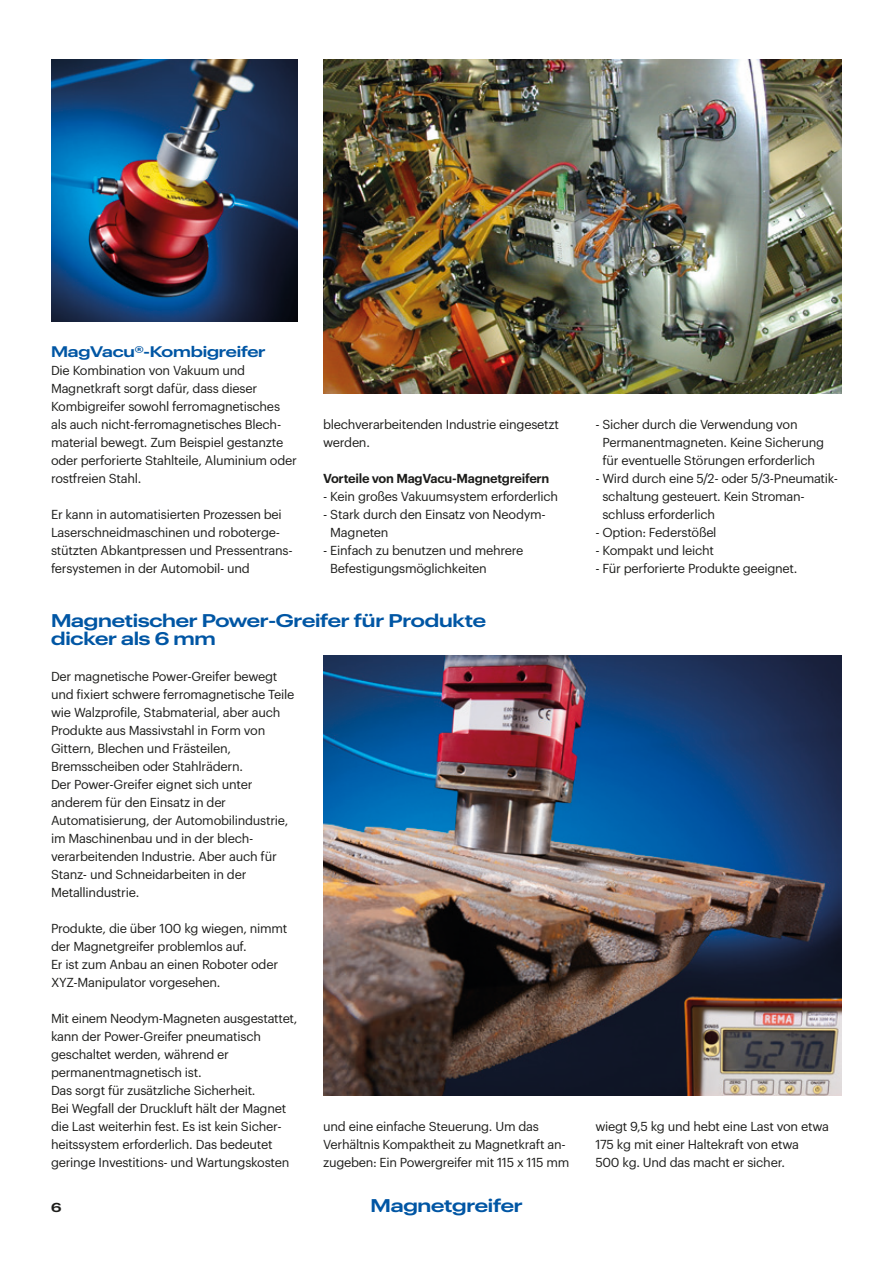
<style>
.page{position:relative;width:893px;height:1263px;background:#fff}
.page>*{position:absolute;margin:0;border:0;box-sizing:border-box;transform-origin:0 0}
.t1{font:600 18px/18px "Graphik Wide";letter-spacing:-.01em;color:#0056a4}
.t2{font:600 15px "Graphik Wide";letter-spacing:-.01em;color:#0056a4}
.t3{font:12.75px/18px "Graphik LC";letter-spacing:-.02em;color:#1d1d1b}
.t4{font:600 12.75px "Graphik LC";letter-spacing:-.02em;color:#1d1d1b}
.t5{font:600 12.75px "Graphik Wide";color:#1d1d1b}
</style>
<div class="page">
<img style="left:323px;top:655px;width:519px;height:440px">
<img style="left:51px;top:59px;width:247px;height:262px">
<img style="left:323px;top:59px;width:519px;height:334px">
<p class="t2" style="left:51px;top:340px;width:216px">MagVacu®-Kombigreifer</p>
<p class="t3" style="left:51px;top:360px;width:247px">Die Kombination von Vakuum und Magnetkraft sorgt dafür, dass dieser Kombigreifer sowohl ferromagnetisches als auch nicht-ferromagnetisches Blech&shy;material bewegt. Zum Beispiel gestanzte oder perforierte Stahlteile, Aluminium oder rostfreien Stahl.</p>
<p class="t3" style="left:51px;top:504px;width:243px">Er kann in automatisierten Prozessen bei Laserschneidmaschinen und roboterge&shy;stützten Abkantpressen und Pressentrans&shy;fersystemen in der Automobil- und</p>
<p class="t3" style="left:323px;top:414px;width:237px">blechverarbeitenden Industrie eingesetzt werden.</p>
<p class="t4" style="left:323px;top:469px;width:228px">Vorteile von MagVacu-Magnetgreifern</p>
<p class="t3" style="left:323px;top:486px;width:237px">- Kein großes Vakuumsystem erforderlich</p>
<p class="t3" style="left:330px;top:504px;width:217px;text-indent:-7px">- Stark durch den Einsatz von Neodym-<br>Magneten</p>
<p class="t3" style="left:330px;top:540px;width:195px;text-indent:-7px">- Einfach zu benutzen und mehrere<br>Befestigungsmöglichkeiten</p>
<p class="t3" style="left:602px;top:414px;width:223px;text-indent:-7px">- Sicher durch die Verwendung von<br>Permanentmagneten. Keine Sicherung für eventuelle Störungen erforderlich</p>
<p class="t3" style="left:602px;top:468px;width:237px;text-indent:-7px">- Wird durch eine 5/2- oder 5/3-Pneumatik&shy;schaltung gesteuert. Kein Stroman&shy;schluss erforderlich</p>
<p class="t3" style="left:595px;top:522px;width:123px">- Option: Federstößel</p>
<p class="t3" style="left:595px;top:540px;width:120px">- Kompakt und leicht</p>
<p class="t3" style="left:595px;top:558px;width:204px">- Für perforierte Produkte geeignet.</p>
<p class="t1" style="left:51px;top:610px;width:436px">Magnetischer Power-Greifer für Produkte dicker als 6 mm</p>
<p class="t3" style="left:51px;top:666px;width:245px">Der magnetische Power-Greifer bewegt und fixiert schwere ferromagnetische Teile wie Walzprofile, Stabmaterial, aber auch Produkte aus Massivstahl in Form von Gittern, Blechen und Frästeilen, Bremsscheiben oder Stahlrädern.<br>Der Power-Greifer eignet sich unter anderem für den Einsatz in der Automatisierung, der Automobilindustrie, im Maschinenbau und in der blech&shy;verarbeitenden Industrie. Aber auch für Stanz- und Schneidarbeiten in der Metallindustrie.</p>
<p class="t3" style="left:51px;top:918px;width:238px">Produkte, die über 100 kg wiegen, nimmt der Magnetgreifer problemlos auf.<br>Er ist zum Anbau an einen Roboter oder XYZ-Manipulator vorgesehen.</p>
<p class="t3" style="left:51px;top:1008px;width:248px">Mit einem Neodym-Magneten ausgestattet, kann der Power-Greifer pneumatisch geschaltet werden, während er permanentmagnetisch ist.</p>
<p class="t3" style="left:51px;top:1080px;width:240px">Das sorgt für zusätzliche Sicherheit.<br>Bei Wegfall der Druckluft hält der Magnet die Last weiterhin fest. Es ist kein Sicher&shy;heitssystem erforderlich. Das bedeutet geringe Investitions- und Wartungskosten</p>
<p class="t3" style="left:323px;top:1116px;width:248px">und eine einfache Steuerung. Um das<br>Verhältnis Kompaktheit zu Magnetkraft an&shy;zugeben: Ein Powergreifer mit 115 x 115 mm</p>
<p class="t3" style="left:595px;top:1116px;width:235px">wiegt 9,5 kg und hebt eine Last von etwa<br>175 kg mit einer Haltekraft von etwa<br>500 kg. Und das macht er sicher.</p>
<p class="t5" style="left:51px;top:1197px;width:12px">6</p>
<p class="t1" style="left:370px;top:1195px;width:153px">Magnetgreifer</p>
</div>
